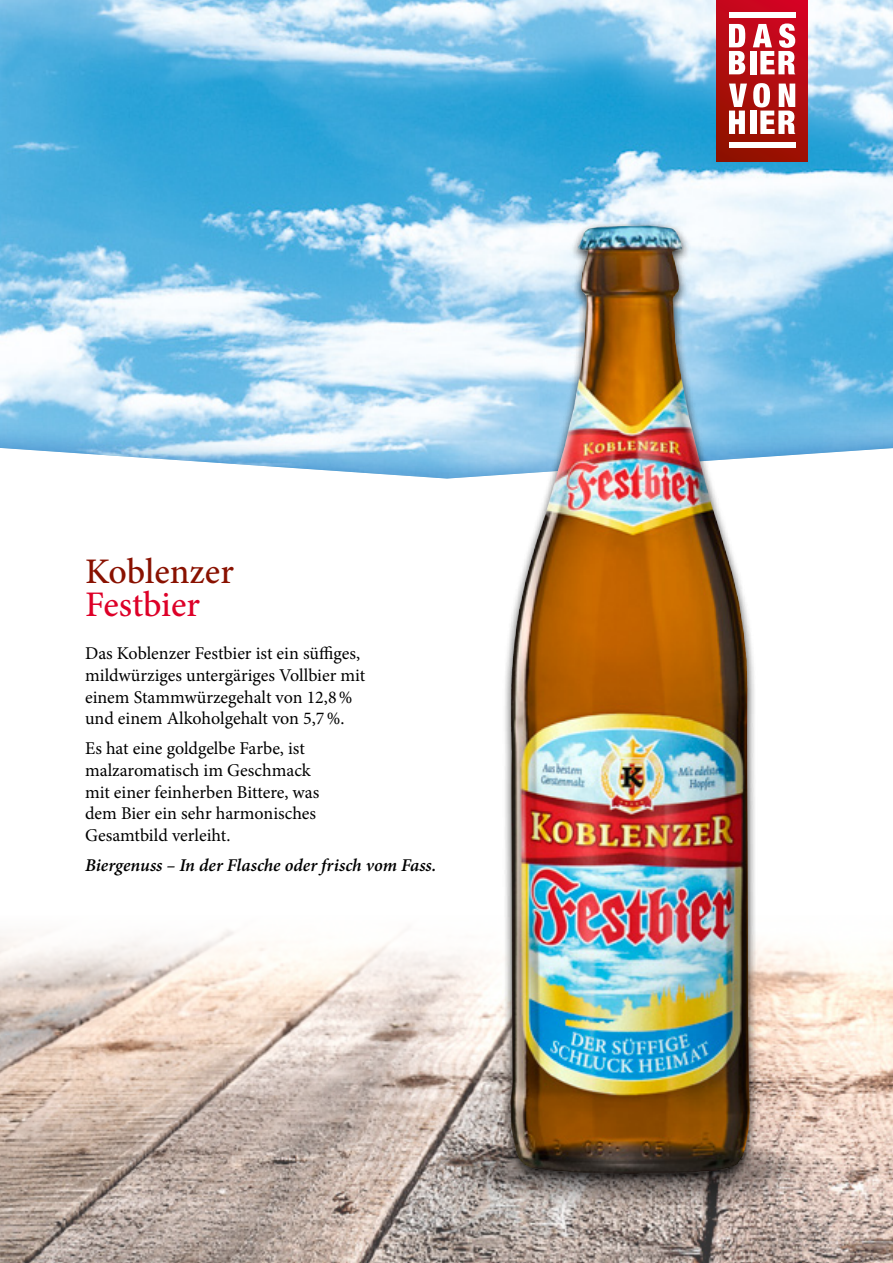
<style>
.page{position:relative;width:893px;height:1263px;background:#fff}
.page>*{position:absolute;margin:0;border:0;box-sizing:border-box;transform-origin:0 0}
.t1{font:500 36px "Minion Pro";color:#891100}
.t2{font:500 36px "Minion Pro";letter-spacing:-.005em;color:#dd0028}
.t3{font:18px/21.6px "Minion Pro";color:#000}
.t4{font:italic 600 18px "Minion Pro";color:#000}
</style>
<div class="page">
<img style="left:0;top:930px;width:893px;height:333px">
<div style="left:0;top:0;width:893px;height:481px;background:#0078c1;opacity:.75"></div>
<div style="left:716px;top:0;width:92px;height:162px;background:linear-gradient(to bottom,#ce0722,#941400)"></div>
<svg style="left:729px;top:24px;width:16px;height:50px"></svg>
<div style="left:750px;top:51px;width:6px;height:23px;background:#fff"></div>
<svg style="left:753px;top:23px;width:42px;height:51px"></svg>
<svg style="left:729px;top:84px;width:18px;height:50px"></svg>
<div style="left:750px;top:111px;width:6px;height:23px;background:#fff"></div>
<svg style="left:753px;top:83px;width:42px;height:51px"></svg>
<div style="left:729px;top:12px;width:66px;height:5px;background:#fff"></div>
<div style="left:729px;top:142px;width:66px;height:6px;background:#fff"></div>
<svg style="left:444px;top:1130px;width:372px;height:96px;background:#a99c96"></svg>
<div style="left:501px;top:221px;width:257px;height:966px;background:#000;opacity:.75"></div>
<img style="left:574px;top:225px;width:72px;height:182px">
<h1 class="t1" style="left:85px;top:547px;width:150px">Koblenzer</h1>
<h1 class="t2" style="left:85px;top:580px;width:116px">Festbier</h1>
<p class="t3" style="left:85px;top:643px;width:282px">Das Koblenzer Festbier ist ein süffiges, mildwürziges untergäriges Vollbier mit einem Stammwürzegehalt von 12,8% und einem Alkoholgehalt von 5,7%.</p>
<p class="t3" style="left:85px;top:738px;width:236px">Es hat eine goldgelbe Farbe, ist malzaromatisch im Geschmack mit einer feinherben Bittere, was dem Bier ein sehr harmonisches<br>Gesamtbild verleiht.</p>
<p class="t4" style="left:85px;top:852px;width:353px">Biergenuss – In der Flasche oder frisch vom Fass.</p>
</div>
